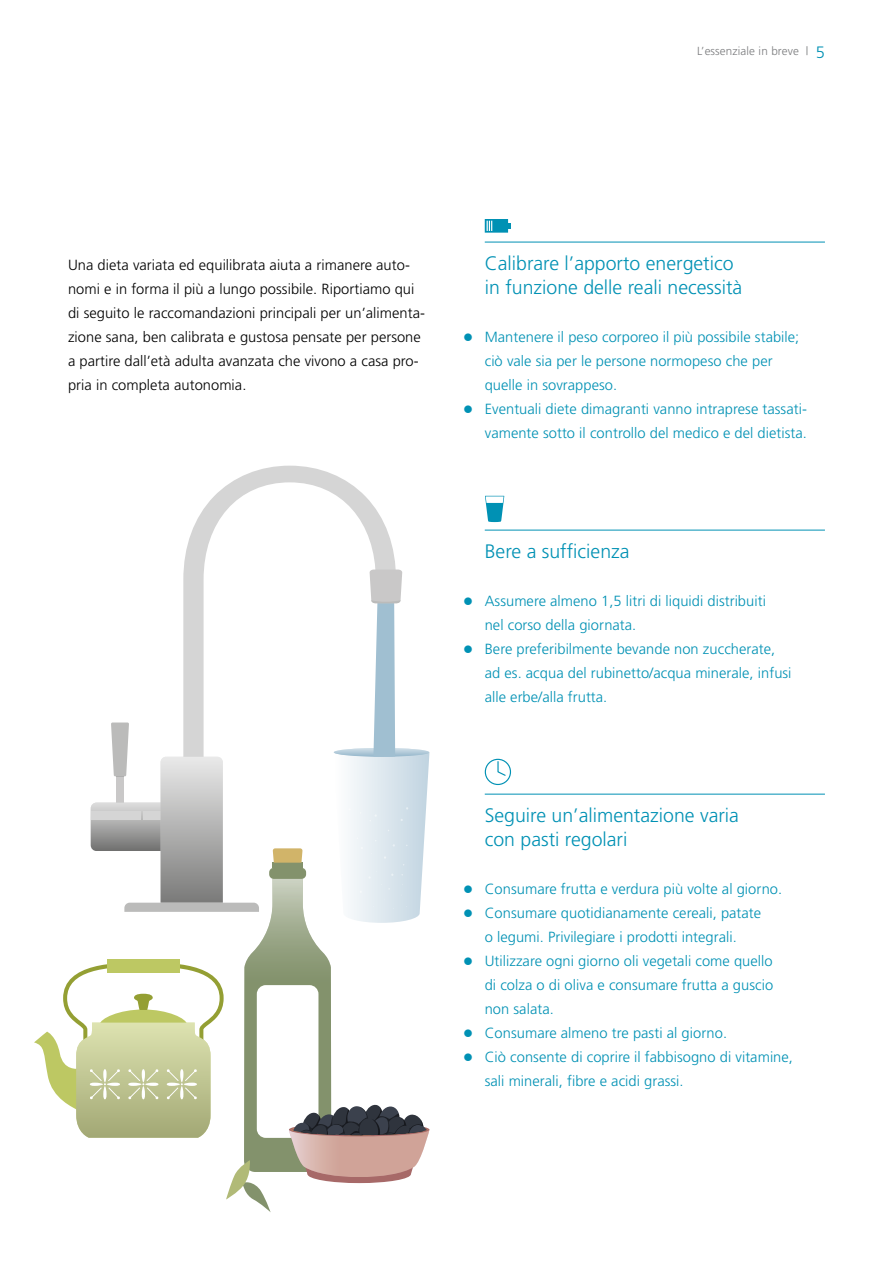
<style>
.page{position:relative;width:893px;height:1263px;background:#fff}
.page>*{position:absolute;margin:0;border:0;box-sizing:border-box;transform-origin:0 0}
.t1{font:300 19.5px/24px "Frutiger";color:#0091b4}
.t2{font:300 14.7px/24px "Frutiger";letter-spacing:.005em;color:#0091b4}
.t3{font:300 14.7px/24px "Frutiger";letter-spacing:.005em;color:#000}
.t4{font:300 11.7px "Frutiger";letter-spacing:.01em;color:#7b7c7e}
.s1{font-size:16.5px;color:#0091b4}
</style>
<div class="page">
<hr style="left:485px;top:242px;width:340px;height:1px;background:#0091b4">
<hr style="left:485px;top:530px;width:340px;height:1px;background:#0091b4">
<hr style="left:485px;top:794px;width:340px;height:1px;background:#0091b4">
<svg style="left:485px;top:219px;width:26px;height:14px"></svg>
<svg style="left:485px;top:496px;width:19px;height:26px"></svg>
<div style="left:485px;top:759px;width:26px;height:26px;border:1px solid #0091b4;border-radius:50%"></div>
<svg style="left:497px;top:760px;width:10px;height:16px"></svg>
<svg style="left:184px;top:466px;width:212px;height:103px"></svg>
<svg style="left:34px;top:569px;width:395px;height:643px"></svg>
<p class="t4" style="left:697px;top:45px;width:129px">L’essenziale in breve | <span class="s1">5</span></p>
<p class="t3" style="left:68px;top:253px;width:358px">Una dieta variata ed equilibrata aiuta a rimanere auto&shy;nomi e in forma il più a lungo possibile. Riportiamo qui di seguito le raccomandazioni principali per un’alimenta&shy;zione sana, ben calibrata e gustosa pensate per persone a partire dall’età adulta avanzata che vivono a casa pro&shy;pria in completa autonomia.</p>
<h1 class="t1" style="left:485px;top:251px;width:259px">Calibrare l’apporto energetico in funzione delle reali necessità</h1>
<p class="t2" style="left:485px;top:325px;width:324px">Mantenere il peso corporeo il più possibile stabile; ciò vale sia per le persone normopeso che per quelle in sovrappeso.<br>Eventuali diete dimagranti vanno intraprese tassati&shy;vamente sotto il controllo del medico e del dietista.</p>
<h1 class="t1" style="left:485px;top:539px;width:146px">Bere a sufficienza</h1>
<p class="t2" style="left:485px;top:589px;width:308px">Assumere almeno 1,5 litri di liquidi distribuiti<br>nel corso della giornata.<br>Bere preferibilmente bevande non zuccherate, ad es. acqua del rubinetto/acqua minerale, infusi alle erbe/alla frutta.</p>
<h1 class="t1" style="left:485px;top:803px;width:256px">Seguire un’alimentazione varia con pasti regolari</h1>
<p class="t2" style="left:485px;top:877px;width:310px">Consumare frutta e verdura più volte al giorno.<br>Consumare quotidianamente cereali, patate<br>o legumi. Privilegiare i prodotti integrali.<br>Utilizzare ogni giorno oli vegetali come quello<br>di colza o di oliva e consumare frutta a guscio non salata.<br>Consumare almeno tre pasti al giorno.<br>Ciò consente di coprire il fabbisogno di vitamine, sali minerali, fibre e acidi grassi.</p>
</div>
